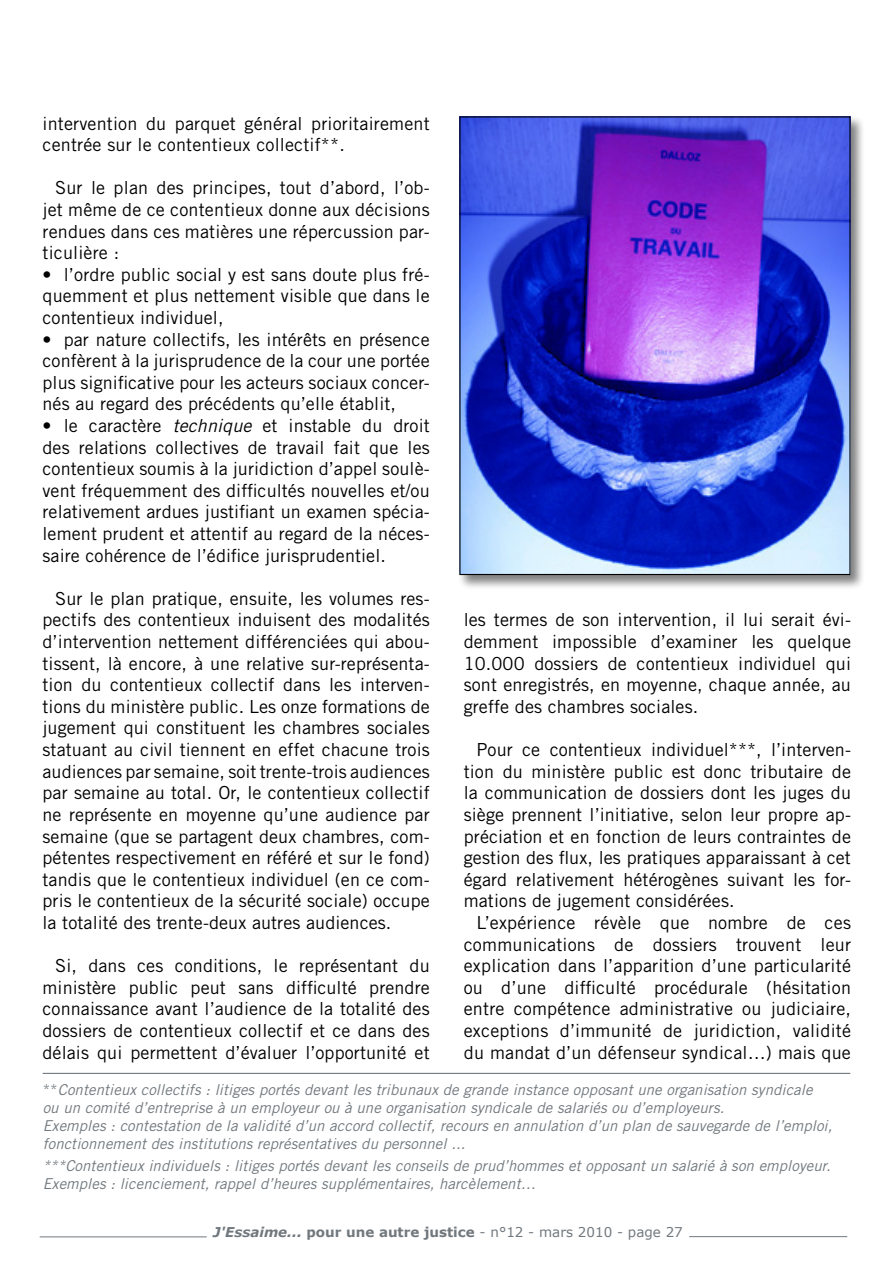
<style>
.page{position:relative;width:893px;height:1263px;background:#fff}
.page>*{position:absolute;margin:0;border:0;box-sizing:border-box;transform-origin:0 0}
.t1{font:18px/21.6px "Trade Gothic LT Std";letter-spacing:.005em;color:#000;text-align:justify}
.t2{font:italic 15px/18px "Trade Gothic LT Std";letter-spacing:.005em;color:#71787d}
.t3{font:13.5px "Verdana";color:#71787d}
.s1{font-style:italic}
.s2{font-style:normal}
.s3{font-weight:700;font-style:italic}
.s4{font-weight:700}
</style>
<div class="page">
<hr style="left:40px;top:1236px;width:167px;height:1px;background:#71787d">
<hr style="left:689px;top:1236px;width:158px;height:1px;background:#71787d">
<hr style="left:43px;top:1073px;width:807px;height:1px;background:#71787d">
<div style="left:457px;top:114px;width:408px;height:475px;background:#000;opacity:.5"></div>
<img style="left:461px;top:118px;width:387px;height:455px">
<p class="t1" style="left:43px;top:112px;width:389px">intervention du parquet général prioritairement centrée sur le contentieux collectif**.</p>
<p class="t1" style="left:43px;top:177px;width:389px;text-indent:13px">Sur le plan des principes, tout d’abord, l’ob&shy;jet même de ce contentieux donne aux décisions rendues dans ces matières une répercussion par&shy;ticulière :</p>
<p class="t1" style="left:43px;top:263px;width:389px">• l’ordre public social y est sans doute plus fré&shy;quemment et plus nettement visible que dans le contentieux individuel,</p>
<p class="t1" style="left:43px;top:328px;width:389px">• par nature collectifs, les intérêts en présence confèrent à la jurisprudence de la cour une portée plus significative pour les acteurs sociaux concer&shy;nés au regard des précédents qu’elle établit,</p>
<p class="t1" style="left:43px;top:415px;width:389px">• le caractère <span class="s1">technique</span> et instable du droit des relations collectives de travail fait que les contentieux soumis à la juridiction d’appel soulè&shy;vent fréquemment des difficultés nouvelles et/ou relativement ardues justifiant un examen spécia&shy;lement prudent et attentif au regard de la néces&shy;saire cohérence de l’édifice jurisprudentiel.</p>
<p class="t1" style="left:43px;top:587px;width:389px;text-indent:13px">Sur le plan pratique, ensuite, les volumes res&shy;pectifs des contentieux induisent des modalités d’intervention nettement différenciées qui abou&shy;tissent, là encore, à une relative sur-représenta&shy;tion du contentieux collectif dans les interven&shy;tions du ministère public. Les onze formations de jugement qui constituent les chambres sociales statuant au civil tiennent en effet chacune trois audiences par semaine, soit trente-trois audiences par semaine au total. Or, le contentieux collectif ne représente en moyenne qu’une audience par semaine (que se partagent deux chambres, com&shy;pétentes respectivement en référé et sur le fond) tandis que le contentieux individuel (en ce com&shy;pris le contentieux de la sécurité sociale) occupe la totalité des trente-deux autres audiences.</p>
<p class="t1" style="left:43px;top:955px;width:389px;text-indent:13px">Si, dans ces conditions, le représentant du ministère public peut sans difficulté prendre connaissance avant l’audience de la totalité des dossiers de contentieux collectif et ce dans des délais qui permettent d’évaluer l’opportunité et</p>
<p class="t1" style="left:464px;top:609px;width:389px">les termes de son intervention, il lui serait évi&shy;demment impossible d’examiner les quelque 10.000 dossiers de contentieux individuel qui sont enregistrés, en moyenne, chaque année, au greffe des chambres sociales.</p>
<p class="t1" style="left:464px;top:739px;width:389px;text-indent:13px">Pour ce contentieux individuel***, l’interven&shy;tion du ministère public est donc tributaire de la communication de dossiers dont les juges du siège prennent l’initiative, selon leur propre ap&shy;préciation et en fonction de leurs contraintes de gestion des flux, les pratiques apparaissant à cet égard relativement hétérogènes suivant les for&shy;mations de jugement considérées.</p>
<p class="t1" style="left:464px;top:911px;width:389px;text-indent:13px">L’expérience révèle que nombre de ces communications de dossiers trouvent leur explication dans l’apparition d’une particularité ou d’une difficulté procédurale (hésitation entre compétence administrative ou judiciaire, exceptions d’immunité de juridiction, validité du mandat d’un défenseur syndical…) mais que</p>
<p class="t2" style="left:43px;top:1081px;width:791px"><span class="s2">**</span>Contentieux collectifs : litiges portés devant les tribunaux de grande instance opposant une organisation syndicale<br>ou un comité d’entreprise à un employeur ou à une organisation syndicale de salariés ou d’employeurs.<br>Exemples : contestation de la validité d’un accord collectif, recours en annulation d’un plan de sauvegarde de l’emploi, fonctionnement des institutions représentatives du personnel ...</p>
<p class="t2" style="left:43px;top:1157px;width:789px">***Contentieux individuels : litiges portés devant les conseils de prud’hommes et opposant un salarié à son employeur.<br>Exemples : licenciement, rappel d’heures supplémentaires, harcèlement…</p>
<p class="t3" style="left:213px;top:1223px;width:471px"><span class="s3">J'Essaime...</span> <span class="s4">pour une autre justice</span> - n°12 - mars 2010 - page 27</p>
</div>
